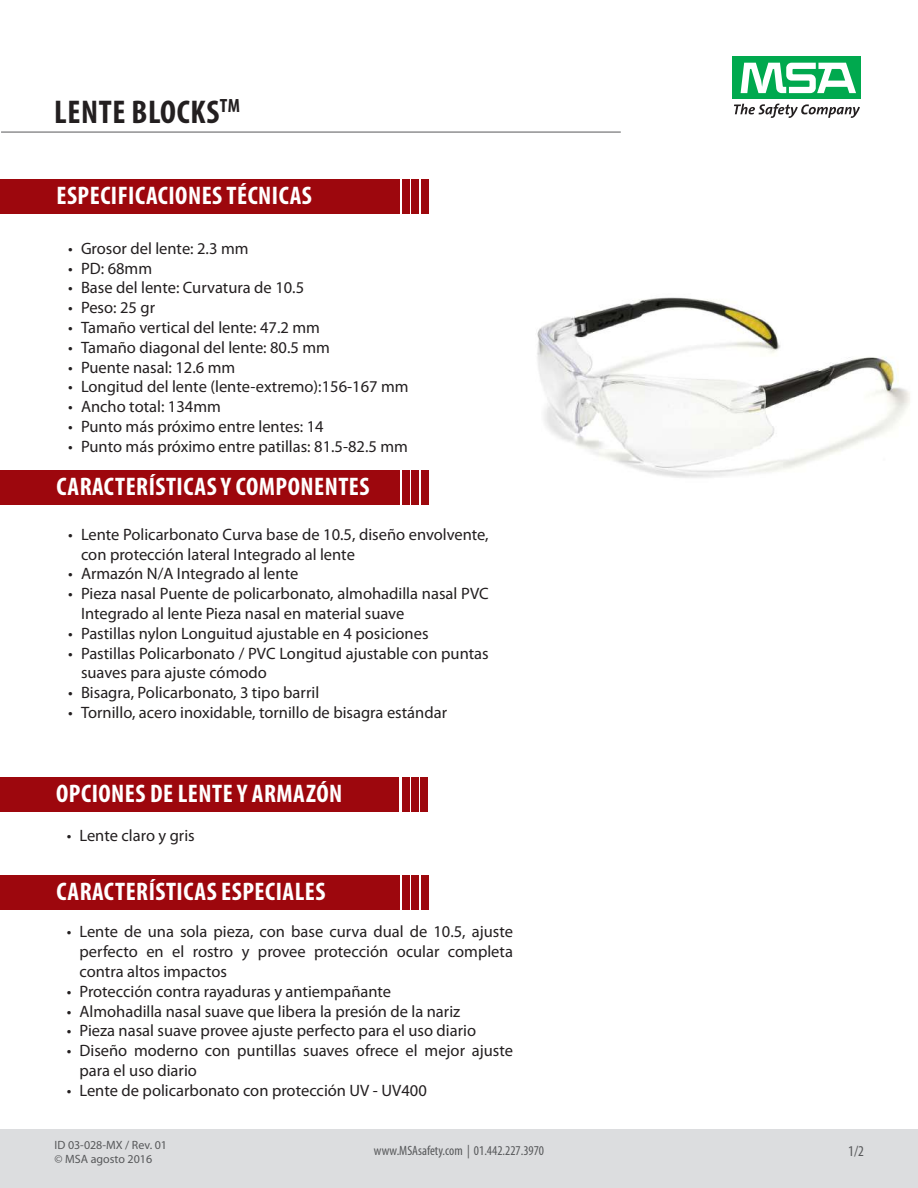
<style>
.page{position:relative;width:918px;height:1188px;background:#fff}
.page>*{position:absolute;margin:0;border:0;box-sizing:border-box;transform-origin:0 0}
.t1{font:700 condensed 33px "Myriad Pro";letter-spacing:.02em;color:#231f20}
.t2{font:700 condensed 25.5px "Myriad Pro";letter-spacing:.02em;color:#fff}
.t3{font:16.5px/19.8px "Myriad Pro";color:#231f20}
.t4{font:condensed 15px "Myriad Pro";color:#57585a}
.t5{font:condensed 13.5px "Myriad Pro";color:#57585a}
.t6{font:12px/13.5px "Myriad Pro";color:#57585a}
</style>
<div class="page">
<div style="left:0;top:1130px;width:918px;height:58px;background:#dcdddf"></div>
<svg style="left:734px;top:104px;width:126px;height:14px"></svg>
<div style="left:733px;top:56px;width:128px;height:43px;background:#00a94e"></div>
<svg style="left:741px;top:63px;width:115px;height:30px"></svg>
<div style="left:0;top:179px;width:399px;height:35px;background:#9d070d"></div>
<div style="left:412px;top:179px;width:7px;height:35px;background:#9d070d"></div>
<div style="left:402px;top:179px;width:8px;height:35px;background:#9d070d"></div>
<div style="left:421px;top:179px;width:7px;height:35px;background:#9d070d"></div>
<div style="left:0;top:470px;width:399px;height:35px;background:#9d070d"></div>
<div style="left:412px;top:470px;width:7px;height:35px;background:#9d070d"></div>
<div style="left:402px;top:470px;width:8px;height:35px;background:#9d070d"></div>
<div style="left:421px;top:470px;width:7px;height:35px;background:#9d070d"></div>
<div style="left:0;top:778px;width:399px;height:34px;background:#9d070d"></div>
<div style="left:411px;top:778px;width:8px;height:34px;background:#9d070d"></div>
<div style="left:402px;top:778px;width:7px;height:34px;background:#9d070d"></div>
<div style="left:421px;top:778px;width:7px;height:34px;background:#9d070d"></div>
<div style="left:0;top:876px;width:399px;height:34px;background:#9d070d"></div>
<div style="left:412px;top:876px;width:7px;height:34px;background:#9d070d"></div>
<div style="left:402px;top:876px;width:8px;height:34px;background:#9d070d"></div>
<div style="left:421px;top:876px;width:7px;height:34px;background:#9d070d"></div>
<hr style="left:1px;top:132px;width:620px;height:1px;background:#57585a">
<img style="left:537px;top:297px;width:373px;height:181px">
<h1 class="t1" style="left:54px;top:91px;width:187px">LENTE BLOCKS<sup>TM</sup></h1>
<h2 class="t2" style="left:56px;top:179px;width:257px">ESPECIFICACIONES TÉCNICAS</h2>
<p class="t3" style="left:68px;top:238px;width:182px">• Grosor del lente: 2.3 mm</p>
<p class="t3" style="left:68px;top:258px;width:85px">• PD: 68mm</p>
<p class="t3" style="left:68px;top:278px;width:237px">• Base del lente: Curvatura de 10.5</p>
<p class="t3" style="left:68px;top:298px;width:88px">• Peso: 25 gr</p>
<p class="t3" style="left:68px;top:317px;width:253px">• Tamaño vertical del lente: 47.2 mm</p>
<p class="t3" style="left:68px;top:337px;width:263px">• Tamaño diagonal del lente: 80.5 mm</p>
<p class="t3" style="left:68px;top:357px;width:169px">• Puente nasal: 12.6 mm</p>
<p class="t3" style="left:68px;top:377px;width:342px">• Longitud del lente (lente-extremo):156-167 mm</p>
<p class="t3" style="left:68px;top:397px;width:154px">• Ancho total: 134mm</p>
<p class="t3" style="left:68px;top:416px;width:257px">• Punto más próximo entre lentes: 14</p>
<p class="t3" style="left:68px;top:436px;width:341px">• Punto más próximo entre patillas: 81.5-82.5 mm</p>
<h2 class="t2" style="left:56px;top:470px;width:315px">CARACTERÍSTICAS Y COMPONENTES</h2>
<p class="t3" style="left:81px;top:524px;width:409px;text-indent:-13px">• Lente Policarbonato Curva base de 10.5, diseño envolvente, con protección lateral Integrado al lente</p>
<p class="t3" style="left:68px;top:564px;width:232px">• Armazón N/A Integrado al lente</p>
<p class="t3" style="left:81px;top:583px;width:409px;text-indent:-13px">• Pieza nasal Puente de policarbonato, almohadilla nasal PVC<br>Integrado al lente Pieza nasal en material suave</p>
<p class="t3" style="left:68px;top:623px;width:362px">• Pastillas nylon Longuitud ajustable en 4 posiciones</p>
<p class="t3" style="left:81px;top:643px;width:409px;text-indent:-13px">• Pastillas Policarbonato / PVC Longitud ajustable con puntas suaves para ajuste cómodo</p>
<p class="t3" style="left:68px;top:682px;width:253px">• Bisagra, Policarbonato, 3 tipo barril</p>
<p class="t3" style="left:68px;top:702px;width:380px">• Tornillo, acero inoxidable, tornillo de bisagra estándar</p>
<h2 class="t2" style="left:56px;top:778px;width:288px">OPCIONES DE LENTE Y ARMAZÓN</h2>
<p class="t3" style="left:67px;top:825px;width:130px">• Lente claro y gris</p>
<h2 class="t2" style="left:56px;top:876px;width:271px">CARACTERÍSTICAS ESPECIALES</h2>
<p class="t3" style="left:80px;top:922px;width:435px;text-align:justify;text-indent:-13px">• Lente de una sola pieza, con base curva dual de 10.5, ajuste perfecto en el rostro y provee protección ocular completa contra altos impactos</p>
<p class="t3" style="left:67px;top:981px;width:326px">• Protección contra rayaduras y antiempañante</p>
<p class="t3" style="left:67px;top:1001px;width:395px">• Almohadilla nasal suave que libera la presión de la nariz</p>
<p class="t3" style="left:67px;top:1021px;width:411px">• Pieza nasal suave provee ajuste perfecto para el uso diario</p>
<p class="t3" style="left:80px;top:1041px;width:435px;text-indent:-13px">• Diseño moderno con puntillas suaves ofrece el mejor ajuste para el uso diario</p>
<p class="t3" style="left:67px;top:1080px;width:362px">• Lente de policarbonato con protección UV - UV400</p>
<p class="t6" style="left:55px;top:1138px;width:114px">ID 03-028-MX / Rev. 01 © MSA agosto 2016</p>
<p class="t5" style="left:374px;top:1142px;width:172px">www.MSAsafety.com | 01.442.227.3970</p>
<p class="t4" style="left:848px;top:1142px;width:17px">1/2</p>
</div>
